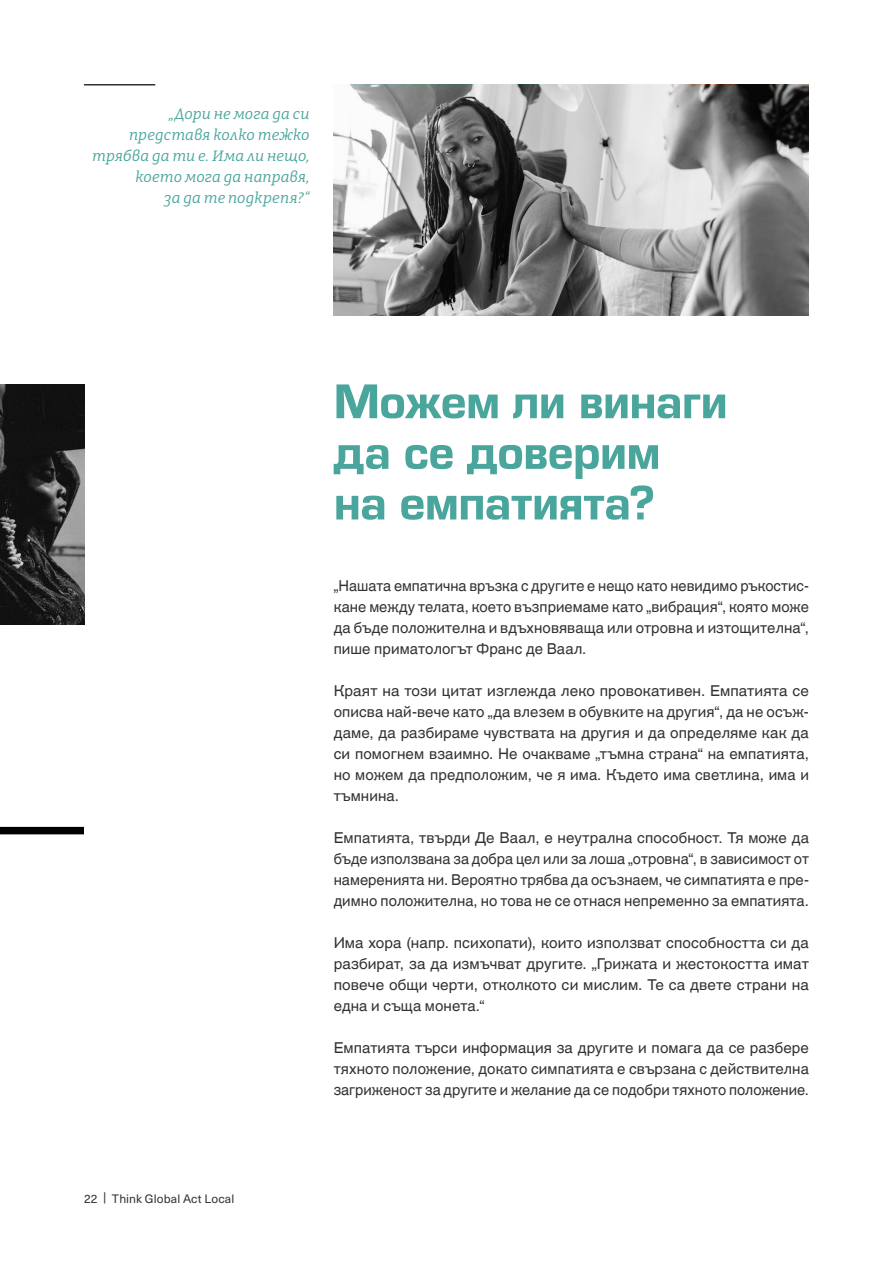
<style>
.page{position:relative;width:893px;height:1263px;background:#fff}
.page>*{position:absolute;margin:0;border:0;box-sizing:border-box;transform-origin:0 0}
.t1{font:50.7px/50.7px "Eurostile Hea";letter-spacing:-.01em;color:#4aa69d}
.t2{font:15px/21px "Helvetica World";letter-spacing:.005em;color:#323232;text-align:justify}
.t3{font:italic 15px/21px "Bitter";letter-spacing:.01em;color:#4aa69d;text-align:right}
.t4{font:12px "Neue Haas Unica W1 G";letter-spacing:.01em;color:#323232}
</style>
<div class="page">
<hr style="left:84px;top:84px;width:71px;height:2px;background:#323232">
<img style="left:0;top:384px;width:84px;height:240px">
<div style="left:0;top:827px;width:84px;height:7px;background:#000"></div>
<svg style="left:334px;top:85px;width:475px;height:230px"></svg>
<p class="t3" style="left:92px;top:103px;width:219px">„Дори не мога да си представя колко тежко трябва да ти е. Има ли нещо, което мога да направя,<br>за да те подкрепя?“</p>
<p class="t4" style="left:84px;top:1190px;width:152px">22 | Think Global Act Local</p>
<h1 class="t1" style="left:334px;top:373px;width:396px">Можем ли винаги да се доверим<br>на емпатията?</h1>
<p class="t2" style="left:334px;top:575px;width:477px">„Нашата емпатична връзка с другите е нещо като невидимо ръкостис&shy;кане между телата, което възприемаме като „вибрация“, която може да бъде положителна и вдъхновяваща или отровна и изтощителна“, пише приматологът Франс де Ваал.</p>
<p class="t2" style="left:334px;top:680px;width:477px">Краят на този цитат изглежда леко провокативен. Емпатията се описва най-вече като „да влезем в обувките на другия“, да не осъж&shy;даме, да разбираме чувствата на другия и да определяме как да си помогнем взаимно. Не очакваме „тъмна страна“ на емпатията, но можем да предположим, че я има. Където има светлина, има и тъмнина.</p>
<p class="t2" style="left:334px;top:827px;width:477px">Емпатията, твърди Де Ваал, е неутрална способност. Тя може да бъде използвана за добра цел или за лоша „отровна“, в зависимост от намеренията ни. Вероятно трябва да осъзнаем, че симпатията е пре&shy;димно положителна, но това не се отнася непременно за емпатията.</p>
<p class="t2" style="left:334px;top:932px;width:477px">Има хора (напр. психопати), които използват способността си да разбират, за да измъчват другите. „Грижата и жестокостта имат повече общи черти, отколкото си мислим. Те са двете страни на една и съща монета.“</p>
<p class="t2" style="left:334px;top:1037px;width:477px">Емпатията търси информация за другите и помага да се разбере тяхното положение, докато симпатията е свързана с действителна загриженост за другите и желание да се подобри тяхното положение.</p>
</div>
